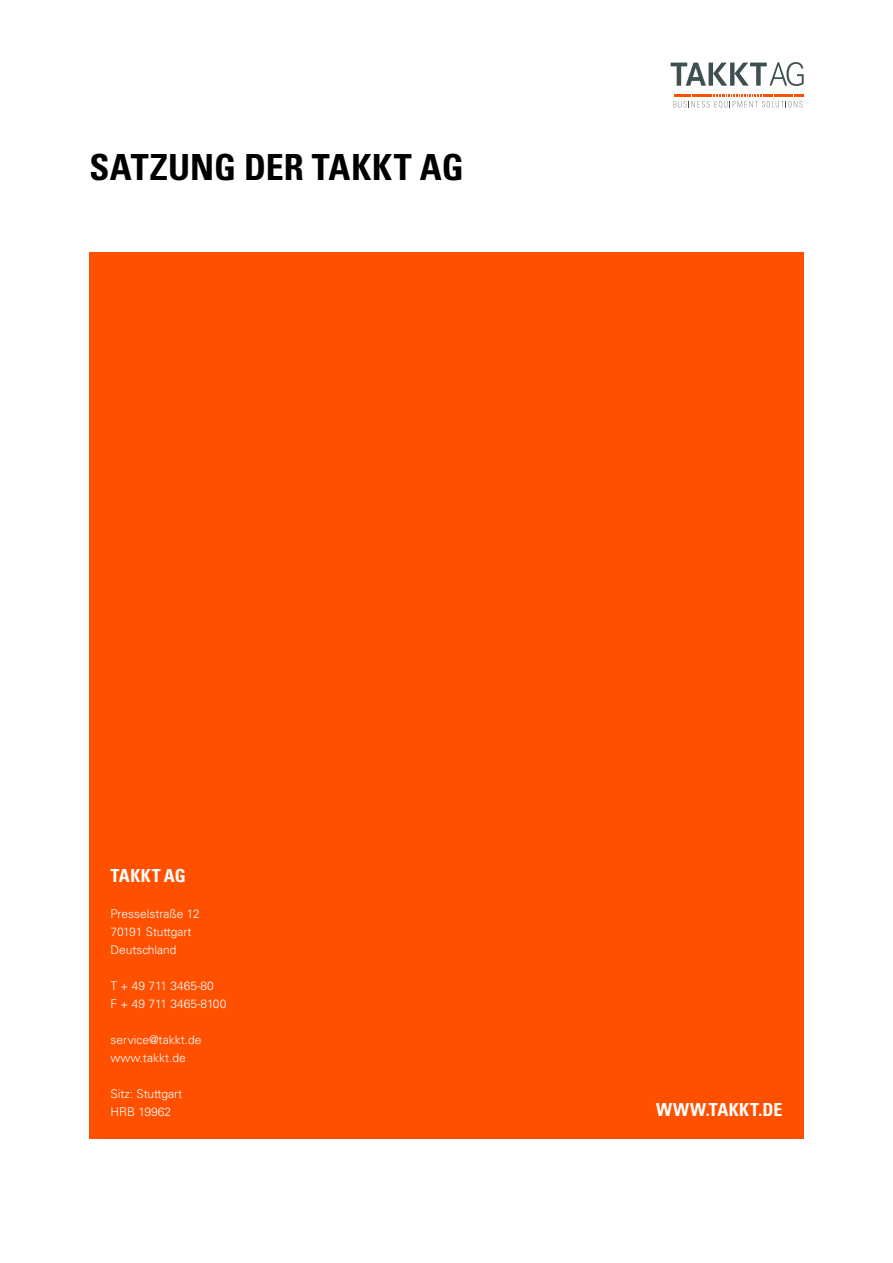
<style>
.page{position:relative;width:893px;height:1263px;background:#fff}
.page>*{position:absolute;margin:0;border:0;box-sizing:border-box;transform-origin:0 0}
.t1{font:700 condensed 36px "Univers LT Std";letter-spacing:.005em;color:#000}
.t2{font:700 condensed 18px "Univers LT Std";letter-spacing:.025em;color:#fff}
.t3{font:300 12px/18px "Univers LT Std";color:#fff}
</style>
<div class="page">
<svg style="left:671px;top:62px;width:133px;height:24px"></svg>
<svg style="left:674px;top:94px;width:130px;height:13px"></svg>
<div style="left:89px;top:252px;width:715px;height:886px;background:#ff5000"></div>
<h1 class="t1" style="left:90px;top:145px;width:376px">SATZUNG DER TAKKT AG</h1>
<h2 class="t2" style="left:111px;top:865px;width:77px">TAKKT AG</h2>
<p class="t3" style="left:111px;top:905px;width:91px">Presselstraße 12<br>70191 Stuttgart<br>Deutschland</p>
<p class="t3" style="left:111px;top:977px;width:117px">T + 49 711 3465-80<br>F + 49 711 3465-8100</p>
<p class="t3" style="left:111px;top:1031px;width:92px">service@takkt.de www.takkt.de</p>
<p class="t3" style="left:111px;top:1085px;width:73px">Sitz: Stuttgart<br>HRB 19962</p>
<h2 class="t2" style="left:656px;top:1099px;width:128px">WWW.TAKKT.DE</h2>
</div>
